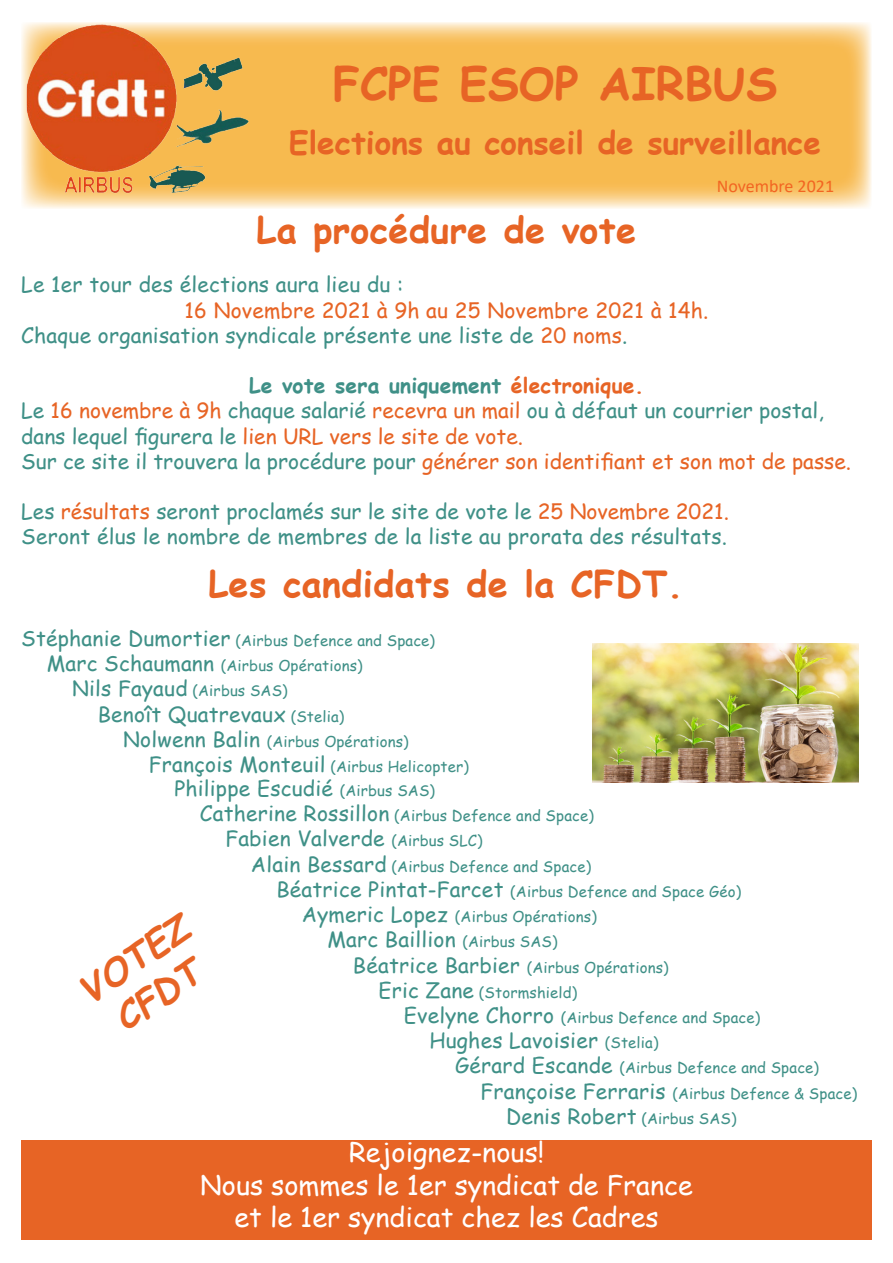
<style>
.page{position:relative;width:893px;height:1263px;background:#fff}
.page>*{position:absolute;margin:0;border:0;box-sizing:border-box;transform-origin:0 0}
.t1{font:700 45px "Comic Sans MS";color:#e76425}
.t2{font:700 36px "Comic Sans MS";letter-spacing:.01em;color:#e76425}
.t3{font:italic 700 36px/43.2px "Comic Sans MS";color:#e76425;text-align:center}
.t4{font:700 31.5px "Comic Sans MS";color:#e76425}
.t5{font:27px/32.4px "Comic Sans MS";color:#fff;text-align:center}
.t6{font:21px/25.2px "Comic Sans MS";letter-spacing:.01em;color:#3f9087}
.t7{font:18px "Calibri";color:#f26522}
.t8{font:15px/25.2px "Comic Sans MS";letter-spacing:.01em;color:#3f9087}
.s1{color:#e76425}
.s2{font-weight:700}
.s3{font-weight:700;color:#e76425}
.s4{font-size:21px}
.s5{font-size:15px}
</style>
<div class="page">
<svg style="left:22px;top:22px;width:850px;height:187px;background:#f7c263"></svg>
<img style="left:21px;top:24px;width:233px;height:177px">
<img style="left:593px;top:643px;width:266px;height:139px">
<div style="left:21px;top:1141px;width:851px;height:99px;background:#e76425"></div>
<h1 class="t1" style="left:333px;top:50px;width:446px">FCPE ESOP AIRBUS</h1>
<h3 class="t4" style="left:289px;top:119px;width:534px">Elections au conseil de surveillance</h3>
<p class="t7" style="left:717px;top:174px;width:119px">Novembre 2021</p>
<h2 class="t2" style="left:257px;top:203px;width:381px">La procédure de vote</h2>
<p class="t6" style="left:21px;top:271px;width:384px">Le 1er tour des élections aura lieu du :</p>
<p class="t6" style="left:21px;top:297px;width:689px;text-indent:163px"><span class="s1">16 Novembre 2021 à 9h au 25 Novembre 2021 à 14h.<br></span>Chaque organisation syndicale présente une liste de <span class="s1">20 noms</span>.</p>
<p class="t6" style="left:21px;top:372px;width:831px;text-indent:228px"><span class="s2">Le vote sera uniquement</span> <span class="s3">électronique.<br></span>Le <span class="s1">16 novembre à 9h</span> chaque salarié <span class="s1">recevra un mail</span> ou à défaut un courrier postal, dans lequel figurera le <span class="s1">lien URL vers le site de vote.<br></span>Sur ce site il trouvera la procédure pour <span class="s1">générer son identifiant et son mot de passe.</span></p>
<p class="t6" style="left:21px;top:498px;width:709px">Les <span class="s1">résultats</span> seront proclamés sur le site de vote le <span class="s1">25 Novembre 2021.<br></span>Seront élus le nombre de membres de la liste au prorata des résultats.</p>
<h2 class="t2" style="left:208px;top:557px;width:476px">Les candidats de la CFDT.</h2>
<p class="t8" style="left:21px;top:627px;width:415px"><span class="s4">Stéphanie Dumortier</span> (Airbus Defence and Space)</p>
<p class="t8" style="left:47px;top:653px;width:317px"><span class="s4">Marc Schaumann</span> (Airbus Opérations)</p>
<p class="t8" style="left:72px;top:678px;width:217px"><span class="s4">Nils Fayaud</span> (Airbus SAS)</p>
<p class="t6" style="left:98px;top:701px;width:248px">Benoît Quatrevaux <span class="s5">(Stelia)</span></p>
<p class="t8" style="left:149px;top:728px;width:322px;text-indent:-26px"><span class="s4">Nolwenn Balin</span> (Airbus Opérations)<br><span class="s4">François Monteuil</span> (Airbus Helicopter)</p>
<p class="t6" style="left:174px;top:775px;width:262px">Philippe Escudié <span class="s5">(Airbus SAS)</span></p>
<p class="t8" style="left:200px;top:803px;width:395px"><span class="s4">Catherine Rossillon</span> (Airbus Defence and Space)</p>
<p class="t6" style="left:225px;top:825px;width:259px">Fabien Valverde <span class="s5">(Airbus SLC)</span></p>
<p class="t8" style="left:251px;top:853px;width:342px"><span class="s4">Alain Bessard</span> (Airbus Defence and Space)</p>
<p class="t8" style="left:276px;top:878px;width:466px"><span class="s4">Béatrice Pintat-Farcet</span> (Airbus Defence and Space Géo)</p>
<p class="t8" style="left:302px;top:903px;width:296px"><span class="s4">Aymeric Lopez</span> (Airbus Opérations)</p>
<p class="t6" style="left:327px;top:926px;width:232px">Marc Baillion <span class="s5">(Airbus SAS)</span></p>
<p class="t8" style="left:378px;top:954px;width:292px;text-indent:-26px"><span class="s4">Béatrice Barbier</span> (Airbus Opérations)<br><span class="s4">Eric Zane</span> (Stormshield)</p>
<p class="t8" style="left:404px;top:1004px;width:358px"><span class="s4">Evelyne Chorro</span> (Airbus Defence and Space)</p>
<p class="t6" style="left:429px;top:1027px;width:231px">Hughes Lavoisier <span class="s5">(Stelia)</span></p>
<p class="t8" style="left:480px;top:1055px;width:378px;text-indent:-26px"><span class="s4">Gérard Escande</span> (Airbus Defence and Space)<br><span class="s4">Françoise Ferraris</span> (Airbus Defence &amp; Space)</p>
<p class="t6" style="left:506px;top:1103px;width:232px">Denis Robert <span class="s5">(Airbus SAS)</span></p>
<p class="t5" style="left:200px;top:1135px;width:494px">Rejoignez-nous!<br>Nous sommes le 1er syndicat de France et le 1er syndicat chez les Cadres</p>
<h2 class="t3" style="left:69px;top:975px;width:127px;rotate:-34deg">VOTEZ<br>CFDT</h2>
</div>
